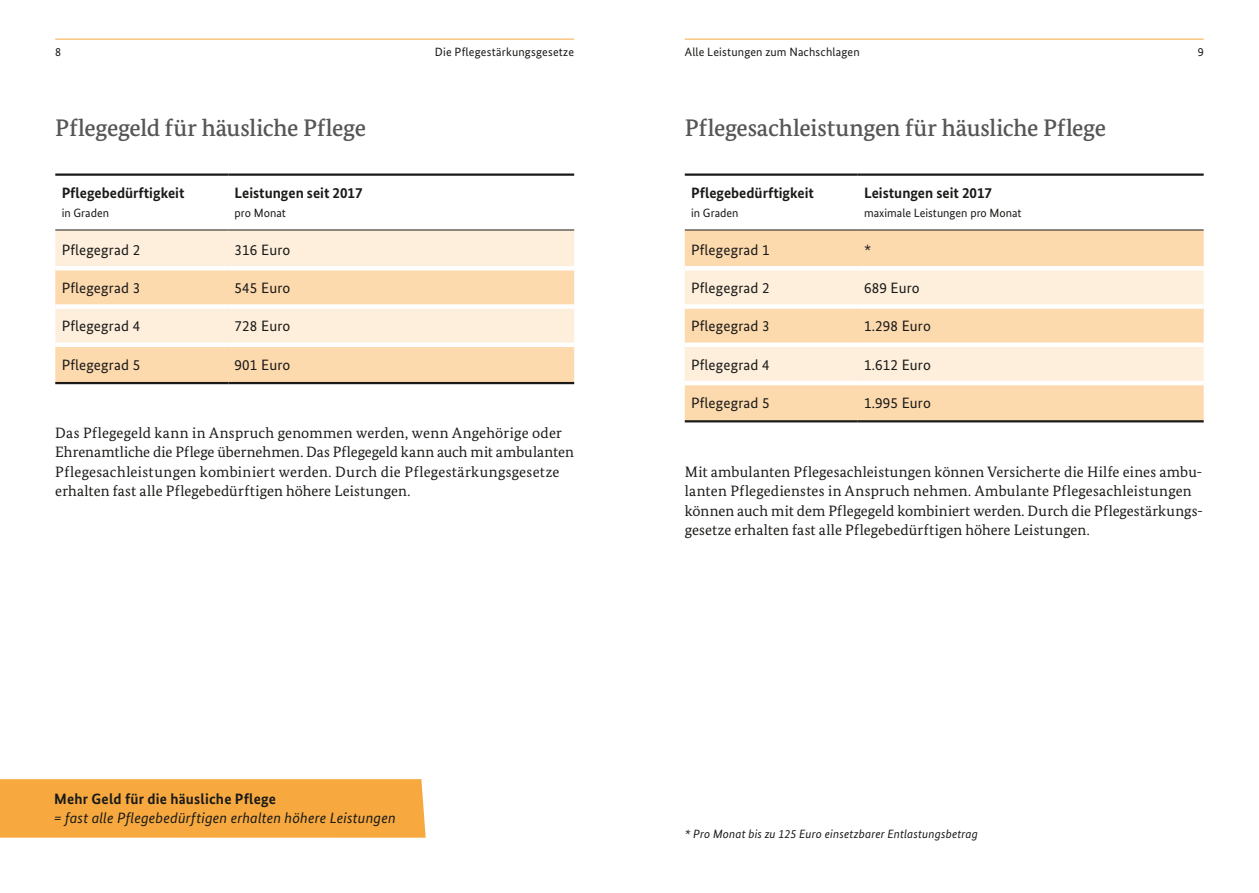
<style>
.page{position:relative;width:1259px;height:893px;background:#fff}
.page>*{position:absolute;margin:0;border:0;box-sizing:border-box;transform-origin:0 0}
.t1{font:500 24px "Bundes Serif";letter-spacing:-.01em;color:#565656}
.t2{font:15px/19.5px "Bundes Serif";letter-spacing:.01em;color:#1a1a18}
.t3{font:15px "Bundes Sans";letter-spacing:.01em;color:#1a1a18}
.t4{font:700 15px "Bundes Sans";color:#1a1a18}
.t5{font:italic 15px "Bundes Sans";letter-spacing:.01em;color:#1a1a18}
.t6{font:12px "Bundes Sans";letter-spacing:.005em;color:#1a1a18}
.t7{font:italic 12px "Bundes Sans";letter-spacing:.015em;color:#1a1a18}
</style>
<div class="page">
<hr style="left:55px;top:39px;width:519px;height:1px;background:#f7a940">
<hr style="left:685px;top:39px;width:518px;height:1px;background:#f7a940">
<div style="left:55px;top:231px;width:519px;height:35px;background:#feefdc"></div>
<svg style="left:55px;top:270px;width:519px;height:112px;background:#fde0bd"></svg>
<hr style="left:55px;top:173px;width:173px;height:3px;background:#1a1a18">
<hr style="left:228px;top:173px;width:346px;height:3px;background:#1a1a18">
<hr style="left:55px;top:230px;width:173px;height:1px;background:#1a1a18">
<hr style="left:228px;top:230px;width:346px;height:1px;background:#1a1a18">
<hr style="left:55px;top:382px;width:173px;height:2px;background:#1a1a18">
<hr style="left:228px;top:382px;width:346px;height:2px;background:#1a1a18">
<hr style="left:55px;top:343px;width:173px;height:4px;background:#fff">
<hr style="left:228px;top:343px;width:346px;height:4px;background:#fff">
<div style="left:55px;top:304px;width:173px;height:5px;background:#fff"></div>
<div style="left:228px;top:304px;width:346px;height:5px;background:#fff"></div>
<div style="left:0;top:779px;width:426px;height:59px;background:#f7a940"></div>
<div style="left:685px;top:231px;width:518px;height:189px;background:#fdd9ae"></div>
<svg style="left:685px;top:270px;width:518px;height:111px;background:#fde7cd"></svg>
<hr style="left:685px;top:173px;width:172px;height:3px;background:#1a1a18">
<hr style="left:857px;top:173px;width:346px;height:3px;background:#1a1a18">
<hr style="left:685px;top:420px;width:172px;height:2px;background:#1a1a18">
<hr style="left:857px;top:420px;width:346px;height:2px;background:#1a1a18">
<hr style="left:685px;top:266px;width:172px;height:4px;background:#fff">
<hr style="left:857px;top:266px;width:346px;height:4px;background:#fff">
<div style="left:685px;top:304px;width:172px;height:5px;background:#fff"></div>
<div style="left:857px;top:304px;width:346px;height:5px;background:#fff"></div>
<hr style="left:685px;top:343px;width:172px;height:4px;background:#fff">
<hr style="left:857px;top:343px;width:346px;height:4px;background:#fff">
<hr style="left:685px;top:381px;width:172px;height:4px;background:#fff">
<hr style="left:857px;top:381px;width:346px;height:4px;background:#fff">
<hr style="left:685px;top:230px;width:172px;height:1px;background:#1a1a18">
<hr style="left:857px;top:230px;width:346px;height:1px;background:#1a1a18">
<p class="t6" style="left:55px;top:45px;width:7px">8</p>
<p class="t6" style="left:435px;top:45px;width:141px">Die Pflegestärkungsgesetze</p>
<p class="t6" style="left:685px;top:45px;width:177px">Alle Leistungen zum Nachschlagen</p>
<p class="t6" style="left:1197px;top:45px;width:7px">9</p>
<h1 class="t1" style="left:55px;top:113px;width:312px">Pflegegeld für häusliche Pflege</h1>
<p class="t4" style="left:62px;top:183px;width:124px">Pflegebedürftigkeit</p>
<p class="t6" style="left:62px;top:206px;width:49px">in Graden</p>
<p class="t4" style="left:235px;top:183px;width:129px">Leistungen seit 2017</p>
<p class="t6" style="left:235px;top:206px;width:53px">pro Monat</p>
<p class="t3" style="left:62px;top:241px;width:80px">Pflegegrad 2</p>
<p class="t3" style="left:235px;top:241px;width:57px">316 Euro</p>
<p class="t3" style="left:62px;top:279px;width:80px">Pflegegrad 3</p>
<p class="t3" style="left:235px;top:279px;width:57px">545 Euro</p>
<p class="t3" style="left:62px;top:317px;width:80px">Pflegegrad 4</p>
<p class="t3" style="left:235px;top:317px;width:57px">728 Euro</p>
<p class="t3" style="left:62px;top:355px;width:80px">Pflegegrad 5</p>
<p class="t3" style="left:235px;top:355px;width:57px">901 Euro</p>
<p class="t2" style="left:55px;top:423px;width:520px">Das Pflegegeld kann in Anspruch genommen werden, wenn Angehörige oder Ehrenamtliche die Pflege übernehmen. Das Pflegegeld kann auch mit ambulanten Pflegesachleistungen kombiniert werden. Durch die Pflegestärkungsgesetze erhalten fast alle Pflegebedürftigen höhere Leistungen.</p>
<p class="t4" style="left:54px;top:789px;width:223px">Mehr Geld für die häusliche Pflege</p>
<p class="t5" style="left:54px;top:809px;width:343px">= fast alle Pflegebedürftigen erhalten höhere Leistungen</p>
<h1 class="t1" style="left:685px;top:113px;width:423px">Pflegesachleistungen für häusliche Pflege</h1>
<p class="t4" style="left:691px;top:183px;width:124px">Pflegebedürftigkeit</p>
<p class="t6" style="left:691px;top:206px;width:49px">in Graden</p>
<p class="t4" style="left:864px;top:183px;width:129px">Leistungen seit 2017</p>
<p class="t6" style="left:864px;top:206px;width:159px">maximale Leistungen pro Monat</p>
<p class="t3" style="left:691px;top:241px;width:80px">Pflegegrad 1</p>
<p class="t3" style="left:864px;top:241px;width:9px">*</p>
<p class="t3" style="left:691px;top:279px;width:80px">Pflegegrad 2</p>
<p class="t3" style="left:864px;top:279px;width:57px">689 Euro</p>
<p class="t3" style="left:691px;top:317px;width:80px">Pflegegrad 3</p>
<p class="t3" style="left:864px;top:317px;width:68px">1.298 Euro</p>
<p class="t3" style="left:691px;top:355px;width:80px">Pflegegrad 4</p>
<p class="t3" style="left:864px;top:355px;width:68px">1.612 Euro</p>
<p class="t3" style="left:691px;top:394px;width:80px">Pflegegrad 5</p>
<p class="t3" style="left:864px;top:394px;width:68px">1.995 Euro</p>
<p class="t2" style="left:685px;top:462px;width:520px">Mit ambulanten Pflegesachleistungen können Versicherte die Hilfe eines ambu&shy;lanten Pflegedienstes in Anspruch nehmen. Ambulante Pflegesachleistungen können auch mit dem Pflegegeld kombiniert werden. Durch die Pflegestärkungs&shy;gesetze erhalten fast alle Pflegebedürftigen höhere Leistungen.</p>
<p class="t7" style="left:685px;top:826px;width:295px">* Pro Monat bis zu 125 Euro einsetzbarer Entlastungsbetrag</p>
</div>
